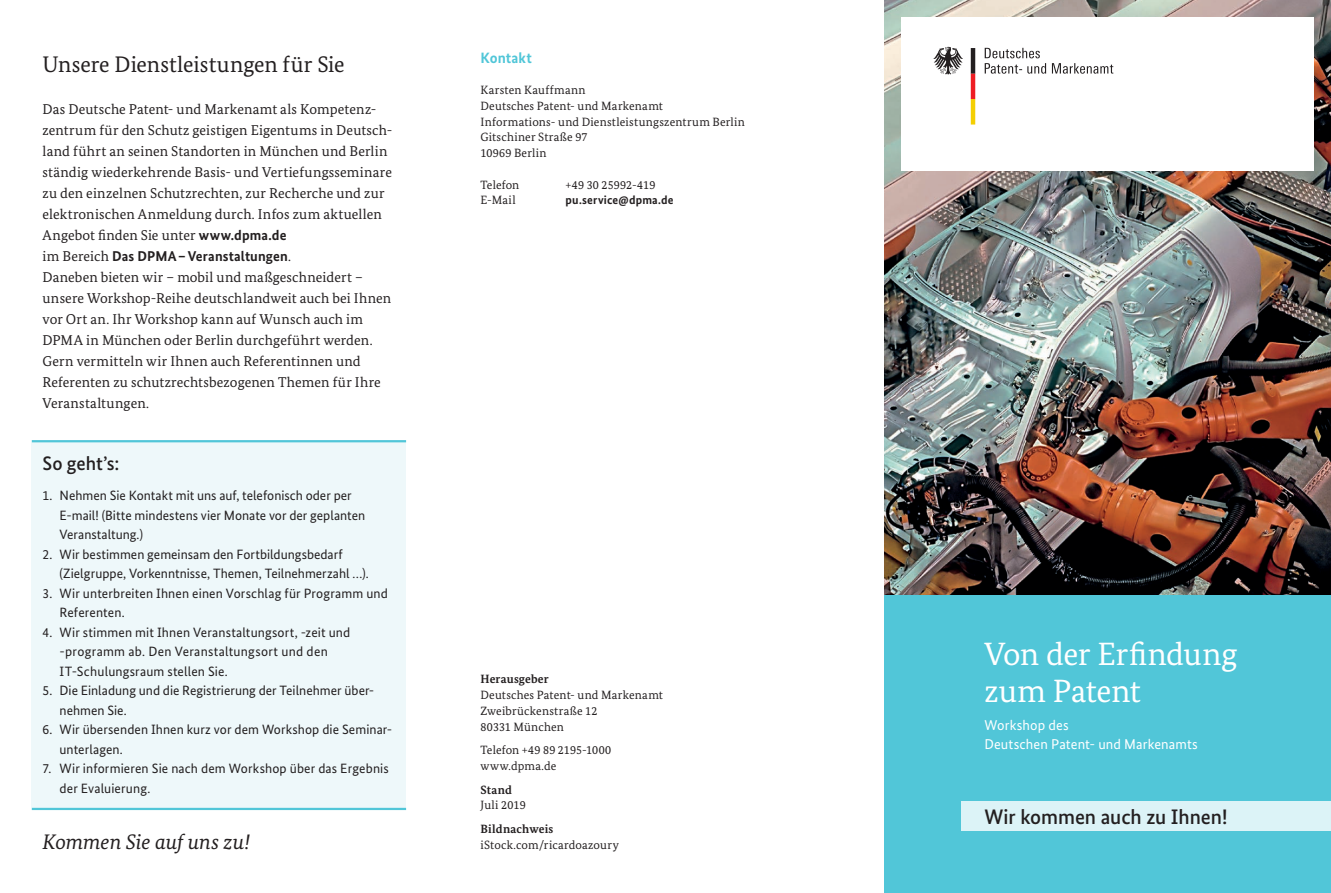
<style>
.page{position:relative;width:1331px;height:893px;background:#fff}
.page>*{position:absolute;margin:0;border:0;box-sizing:border-box;transform-origin:0 0}
.t1{font:32.25px/36.8px "Bundes Serif";letter-spacing:-.01em;color:#fff}
.t2{font:22.5px "Bundes Serif";color:#231f20}
.t3{font:500 21px "Bundes Sans";letter-spacing:-.005em;color:#231f20}
.t4{font:italic 21px "Bundes Serif";letter-spacing:-.005em;color:#231f20}
.t5{font:500 19.5px "Bundes Sans";letter-spacing:-.005em;color:#231f20}
.t6{font:700 15px "Bundes Sans";letter-spacing:.005em;color:#51c6d8}
.t7{font:14.25px/21px "Bundes Serif";letter-spacing:.005em;color:#231f20}
.t8{font:14.25px/18.8px "Bundes Sans";letter-spacing:.01em;color:#fff}
.t9{font:13.5px/19.5px "Bundes Sans";letter-spacing:.005em;color:#231f20}
.t10{font:12px/15.8px "Bundes Serif";letter-spacing:.015em;color:#231f20}
.t11{font:700 12px "Bundes Serif";letter-spacing:.01em;color:#231f20}
.t12{font:700 12px "Bundes Sans";letter-spacing:.015em;color:#231f20}
.s1{font-family:"Bundes Sans";font-weight:700}
.s2{font-weight:700}
</style>
<div class="page">
<img style="left:884px;top:0;width:447px;height:595px">
<div style="left:884px;top:595px;width:447px;height:298px;background:#51c6d8"></div>
<div style="left:901px;top:17px;width:413px;height:153px;background:#fff"></div>
<svg style="left:933px;top:47px;width:30px;height:28px"></svg>
<svg style="left:971px;top:48px;width:4px;height:77px"></svg>
<svg style="left:985px;top:48px;width:61px;height:26px"></svg>
<svg style="left:1052px;top:63px;width:61px;height:11px"></svg>
<div style="left:32px;top:440px;width:374px;height:370px;background:#eef8fa"></div>
<hr style="left:32px;top:808px;width:374px;height:2px;background:#51c6d8">
<hr style="left:32px;top:440px;width:374px;height:2px;background:#51c6d8">
<div style="left:961px;top:801px;width:370px;height:30px;background:#dcf3f7"></div>
<h2 class="t2" style="left:43px;top:51px;width:304px">Unsere Dienstleistungen für Sie</h2>
<p class="t7" style="left:43px;top:98px;width:351px">Das Deutsche Patent- und Markenamt als Kompetenz&shy;zentrum für den Schutz geistigen Eigentums in Deutsch&shy;land führt an seinen Standorten in München und Berlin ständig wiederkehrende Basis- und Vertiefungsseminare zu den einzelnen Schutzrechten, zur Recherche und zur elektronischen Anmeldung durch. Infos zum aktuellen Angebot finden Sie unter <span class="s1">www.dpma.de<br></span>im Bereich <span class="s1">Das DPMA–Veranstaltungen</span>.</p>
<p class="t7" style="left:43px;top:266px;width:350px">Daneben bieten wir – mobil und maßgeschneidert – unsere Workshop-Reihe deutschlandweit auch bei Ihnen vor Ort an. Ihr Workshop kann auf Wunsch auch im DPMA in München oder Berlin durchgeführt werden.</p>
<p class="t7" style="left:43px;top:351px;width:340px">Gern vermitteln wir Ihnen auch Referentinnen und<br>Referenten zu schutzrechtsbezogenen Themen für Ihre<br>Veranstaltungen.</p>
<h3 class="t6" style="left:480px;top:48px;width:53px">Kontakt</h3>
<p class="t10" style="left:480px;top:82px;width:266px">Karsten Kauffmann<br>Deutsches Patent- und Markenamt<br>Informations- und Dienstleistungszentrum Berlin<br>Gitschiner Straße 97<br>10969 Berlin</p>
<p class="t10" style="left:480px;top:177px;width:40px">Telefon</p>
<p class="t10" style="left:566px;top:177px;width:91px">+49 30 25992-419</p>
<p class="t10" style="left:480px;top:192px;width:37px">E-Mail</p>
<p class="t12" style="left:566px;top:193px;width:110px">pu.service@dpma.de</p>
<h2 class="t5" style="left:43px;top:451px;width:78px">So geht’s:</h2>
<p class="t9" style="left:60px;top:486px;width:307px;text-indent:-17px">1. Nehmen Sie Kontakt mit uns auf, telefonisch oder per<br>E-mail! (Bitte mindestens vier Monate vor der geplanten<br>Veranstaltung.)</p>
<p class="t9" style="left:60px;top:544px;width:311px;text-indent:-17px">2. Wir bestimmen gemeinsam den Fortbildungsbedarf (Zielgruppe, Vorkenntnisse, Themen, Teilnehmerzahl …).</p>
<p class="t9" style="left:60px;top:583px;width:330px;text-indent:-17px">3. Wir unterbreiten Ihnen einen Vorschlag für Programm und<br>Referenten.</p>
<p class="t9" style="left:60px;top:622px;width:292px;text-indent:-17px">4. Wir stimmen mit Ihnen Veranstaltungsort, -zeit und -programm ab. Den Veranstaltungsort und den<br>IT-Schulungsraum stellen Sie.</p>
<p class="t9" style="left:60px;top:681px;width:316px;text-indent:-17px">5. Die Einladung und die Registrierung der Teilnehmer über&shy;nehmen Sie.</p>
<p class="t9" style="left:60px;top:720px;width:332px;text-indent:-17px">6. Wir übersenden Ihnen kurz vor dem Workshop die Seminar&shy;unterlagen.</p>
<p class="t9" style="left:60px;top:759px;width:331px;text-indent:-17px">7. Wir informieren Sie nach dem Workshop über das Ergebnis der Evaluierung.</p>
<h3 class="t11" style="left:480px;top:672px;width:70px">Herausgeber</h3>
<p class="t10" style="left:480px;top:687px;width:184px">Deutsches Patent- und Markenamt<br>Zweibrückenstraße 12<br>80331 München</p>
<p class="t10" style="left:480px;top:742px;width:132px">Telefon +49 89 2195-1000 www.dpma.de</p>
<p class="t10" style="left:480px;top:781px;width:47px"><span class="s2">Stand<br></span>Juli 2019</p>
<p class="t11" style="left:480px;top:821px;width:74px">Bildnachweis</p>
<p class="t4" style="left:43px;top:829px;width:209px">Kommen Sie auf uns zu!</p>
<p class="t10" style="left:480px;top:836px;width:140px">iStock.com/ricardoazoury</p>
<h1 class="t1" style="left:984px;top:635px;width:254px">Von der Erfindung zum Patent</h1>
<p class="t8" style="left:984px;top:715px;width:215px">Workshop des<br>Deutschen Patent- und Markenamts</p>
<p class="t3" style="left:984px;top:803px;width:244px">Wir kommen auch zu Ihnen!</p>
</div>
